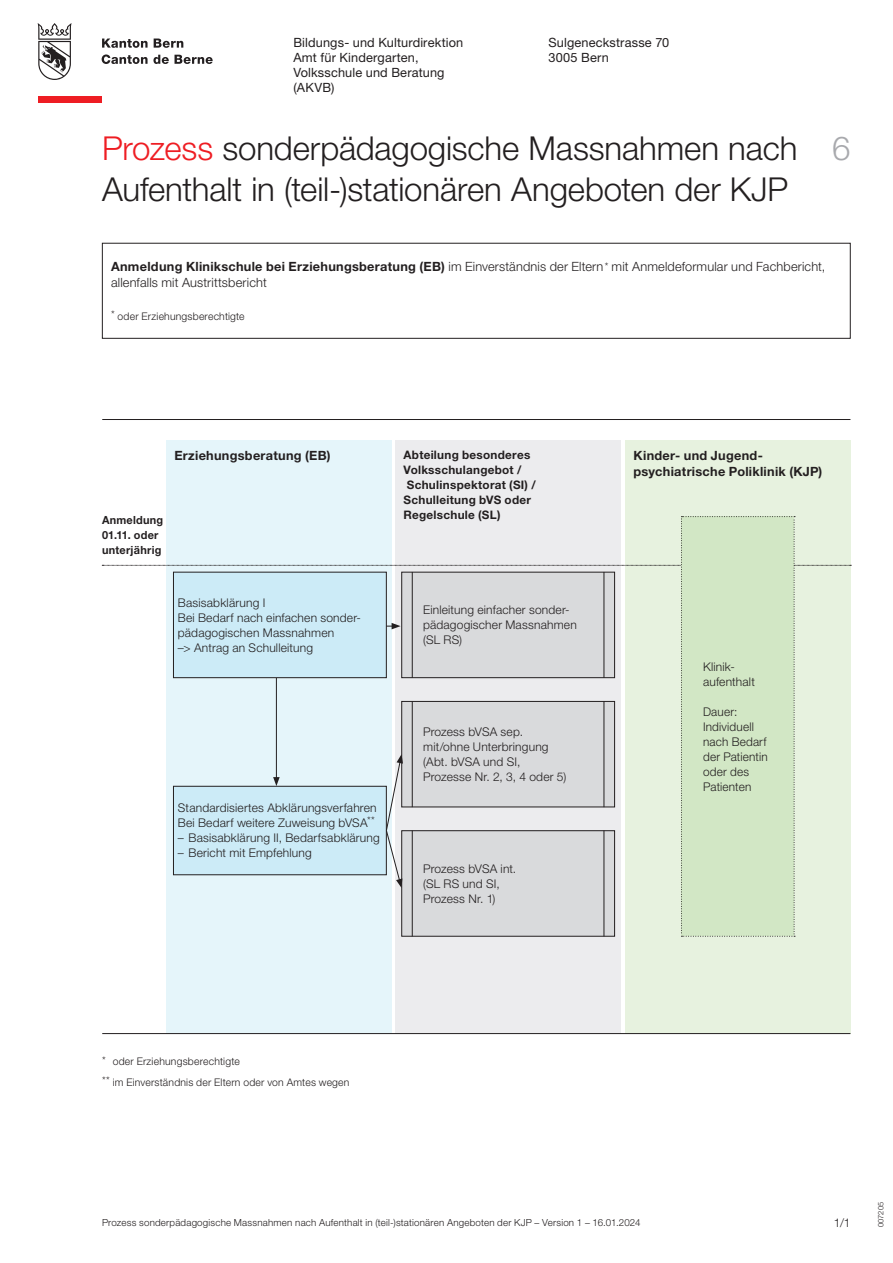
<style>
.page{position:relative;width:893px;height:1263px;background:#fff}
.page>*{position:absolute;margin:0;border:0;box-sizing:border-box;transform-origin:0 0}
.t1{font:300 33px/40.3px "Helvetica Neue LT Std";letter-spacing:-.005em;color:#231f20}
.t2{font:300 33px "Helvetica Neue LT Std";color:#a8a9ad}
.t3{font:300 12.75px/16.2px "Helvetica Neue LT Std";letter-spacing:.015em;color:#231f20}
.t4{font:12.75px/15px "Helvetica Neue LT Std";letter-spacing:.01em;color:#231f20}
.t5{font:700 12.75px/16.2px "Helvetica Neue LT Std";letter-spacing:.02em;color:#231f20}
.t6{font:300 12px/15px "Helvetica Neue LT Std";letter-spacing:.015em;color:#231f20}
.t7{font:700 11.7px/14.9px "Helvetica Neue LT Std";letter-spacing:.025em;color:#231f20}
.t8{font:700 11.25px/15px "Helvetica Neue LT Std";letter-spacing:.025em;color:#231f20}
.t9{font:300 10.5px/20.4px "Helvetica Neue LT Std";letter-spacing:.02em;color:#231f20}
.t10{font:300 9.75px "Helvetica Neue LT Std";letter-spacing:.02em;color:#231f20}
.t11{font:300 7.5px "Helvetica Neue LT Std";letter-spacing:.005em;color:#231f20}
.s1{color:#ee1d23}
.s2{font-weight:700}
.s3{font-size:10.5px}
</style>
<div class="page">
<div style="left:38px;top:96px;width:64px;height:7px;background:#ee1d23"></div>
<svg style="left:38px;top:23px;width:34px;height:57px"></svg>
<svg style="left:102px;top:39px;width:46px;height:9px"></svg>
<svg style="left:154px;top:38px;width:29px;height:10px"></svg>
<svg style="left:102px;top:54px;width:67px;height:10px"></svg>
<svg style="left:175px;top:55px;width:38px;height:9px"></svg>
<div style="left:166px;top:440px;width:225px;height:593px;background:#e5f5fa"></div>
<div style="left:395px;top:440px;width:226px;height:593px;background:#ececee"></div>
<div style="left:625px;top:440px;width:225px;height:593px;background:#e7f2df"></div>
<hr style="left:102px;top:1033px;width:748px;height:1px;background:#231f20">
<hr style="left:102px;top:419px;width:748px;height:1px;background:#231f20">
<svg style="left:102px;top:516px;width:749px;height:421px"></svg>
<p class="t4" style="left:293px;top:35px;width:171px">Bildungs- und Kulturdirektion<br>Amt für Kindergarten,<br>Volksschule und Beratung (AKVB)</p>
<p class="t4" style="left:549px;top:35px;width:122px">Sulgeneckstrasse 70<br>3005 Bern</p>
<h1 class="t1" style="left:102px;top:128px;width:697px"><span class="s1">Prozess</span> sonderpädagogische Massnahmen nach<br>Aufenthalt in (teil-)stationären Angeboten der KJP</h1>
<h1 class="t2" style="left:832px;top:128px;width:20px">6</h1>
<p class="t3" style="left:111px;top:258px;width:716px"><span class="s2">Anmeldung Klinikschule bei Erziehungsberatung (EB)</span> im Einverständnis der Eltern<span class="s3">*</span> mit Anmeldeformular und Fachbericht, allenfalls mit Austrittsbericht</p>
<p class="t9" style="left:111px;top:305px;width:135px">* oder Erziehungsberechtigte</p>
<p class="t8" style="left:102px;top:512px;width:63px">An meldung<br>01.11. oder unterjährig</p>
<p class="t5" style="left:174px;top:447px;width:158px">Erziehungsberatung (EB)</p>
<p class="t7" style="left:404px;top:447px;width:134px">Abteilung besonderes<br>Volksschulangebot /<br>Schulinspektorat (SI) /<br>Schulleitung bVS oder<br>Regelschule (SL)</p>
<p class="t5" style="left:634px;top:447px;width:190px">Kinder- und Jugend&shy;psychiatrische Poliklinik (KJP)</p>
<p class="t6" style="left:178px;top:595px;width:185px">Basisabklärung I<br>Bei Bedarf nach einfachen sonder&shy;pädagogischen Massnahmen<br>–&gt; Antrag an Schulleitung</p>
<p class="t6" style="left:178px;top:800px;width:200px">Standardisiertes Abklärungsverfahren<br>Bei Bedarf weitere Zuweisung bVSA<sup>**</sup></p>
<p class="t6" style="left:178px;top:830px;width:203px">– Basisabklärung II, Bedarfsabklärung</p>
<p class="t6" style="left:178px;top:845px;width:135px">– Bericht mit Empfehlung</p>
<p class="t6" style="left:423px;top:602px;width:155px">Einleitung einfacher sonder&shy;pädagogischer Massnahmen (SL RS)</p>
<p class="t6" style="left:423px;top:724px;width:145px">Prozess bVSA sep. mit/ohne Unterbringung (Abt. bVSA und SI,<br>Prozesse Nr. 2, 3, 4 oder 5)</p>
<p class="t6" style="left:423px;top:861px;width:95px">Prozess bVSA int. (SL RS und SI,<br>Prozess Nr. 1)</p>
<p class="t6" style="left:703px;top:659px;width:53px">Klinik&shy;aufenthalt</p>
<p class="t6" style="left:703px;top:704px;width:66px">Dauer:<br>Individuell nach Bedarf der Patientin oder des<br>Patienten</p>
<p class="t9" style="left:102px;top:1051px;width:249px">* oder Erziehungsberechtigte<br>** im Einverständnis der Eltern oder von Amtes wegen</p>
<p class="t10" style="left:102px;top:1217px;width:540px">Prozess sonderpädagogische Massnahmen nach Aufenthalt in (teil-)stationären Angeboten der KJP – Version 1 – 16.01.2024</p>
<p class="t6" style="left:834px;top:1215px;width:18px">1/1</p>
<p class="t11" style="left:876px;top:1227px;width:27px;rotate:-90deg">007205</p>
</div>
